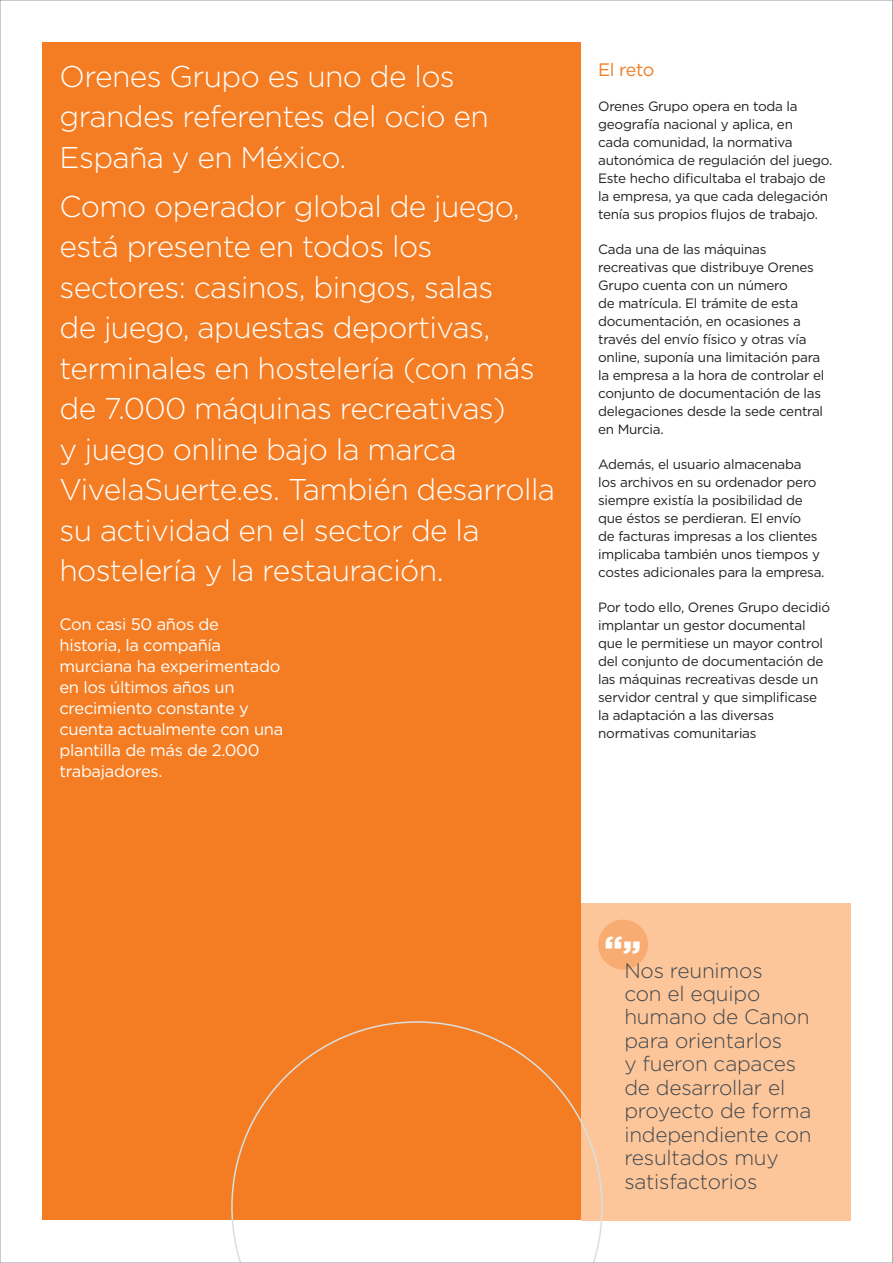
<style>
.page{position:relative;width:893px;height:1263px;background:#fff}
.page>*{position:absolute;margin:0;border:0;box-sizing:border-box;transform-origin:0 0}
.t1{font:900 33.45px "Gotham";color:#fff}
.t2{font:300 30px/40.5px "Gotham";letter-spacing:-.02em;color:#fff}
.t3{font:300 20.85px/23.4px "Gotham";letter-spacing:-.01em;color:#3f464d}
.t4{font:18px "Gotham";letter-spacing:-.03em;color:#f47d23}
.t5{font:16.5px/21px "Gotham";letter-spacing:-.02em;color:#fff}
.t6{font:13.5px/18px "Gotham";letter-spacing:-.02em;color:#231f20}
</style>
<div class="page">
<div style="left:43px;top:43px;width:538px;height:1177px;background:#f47d23"></div>
<div style="left:581px;top:902px;width:269px;height:318px;background:#fcc69a"></div>
<div style="left:598px;top:919px;width:50px;height:50px;background:#f9ac71;border-radius:50%"></div>
<svg style="left:231px;top:1021px;width:372px;height:240px"></svg>
<svg style="left:892px;top:0;width:1px;height:1263px"></svg>
<p class="t2" style="left:60px;top:55px;width:431px">Orenes Grupo es uno de los grandes referentes del ocio en<br>España y en México.</p>
<p class="t2" style="left:60px;top:185px;width:497px">Como operador global de juego, está presente en todos los sectores: casinos, bingos, salas<br>de juego, apuestas deportivas, terminales en hostelería (con más de 7.000 máquinas recreativas)<br>y juego online bajo la marca<br>VivelaSuerte.es. También desarrolla su actividad en el sector de la hostelería y la restauración.</p>
<p class="t5" style="left:60px;top:613px;width:225px">Con casi 50 años de historia, la compañía murciana ha experimentado en los últimos años un crecimiento constante y cuenta actualmente con una plantilla de más de 2.000 trabajadores.</p>
<p class="t4" style="left:598px;top:58px;width:58px">El reto</p>
<p class="t6" style="left:598px;top:97px;width:236px">Orenes Grupo opera en toda la geografía nacional y aplica, en<br>cada comunidad, la normativa autonómica de regulación del juego.<br>Este hecho dificultaba el trabajo de la empresa, ya que cada delegación tenía sus propios flujos de trabajo.</p>
<p class="t6" style="left:598px;top:240px;width:228px">Cada una de las máquinas recreativas que distribuye Orenes<br>Grupo cuenta con un número<br>de matrícula. El trámite de esta documentación, en ocasiones a través del envío físico y otras vía online, suponía una limitación para la empresa a la hora de controlar el conjunto de documentación de las delegaciones desde la sede central en Murcia.</p>
<p class="t6" style="left:598px;top:455px;width:228px">Además, el usuario almacenaba<br>los archivos en su ordenador pero siempre existía la posibilidad de que éstos se perdieran. El envío<br>de facturas impresas a los clientes implicaba también unos tiempos y costes adicionales para la empresa.</p>
<p class="t6" style="left:598px;top:598px;width:233px">Por todo ello, Orenes Grupo decidió implantar un gestor documental que le permitiese un mayor control del conjunto de documentación de las máquinas recreativas desde un servidor central y que simplificase la adaptación a las diversas normativas comunitarias</p>
<p class="t1" style="left:605px;top:927px;width:38px">“”</p>
<p class="t3" style="left:624px;top:958px;width:189px">Nos reunimos<br>con el equipo humano de Canon para orientarlos<br>y fueron capaces de desarrollar el proyecto de forma independiente con resultados muy satisfactorios</p>
</div>
